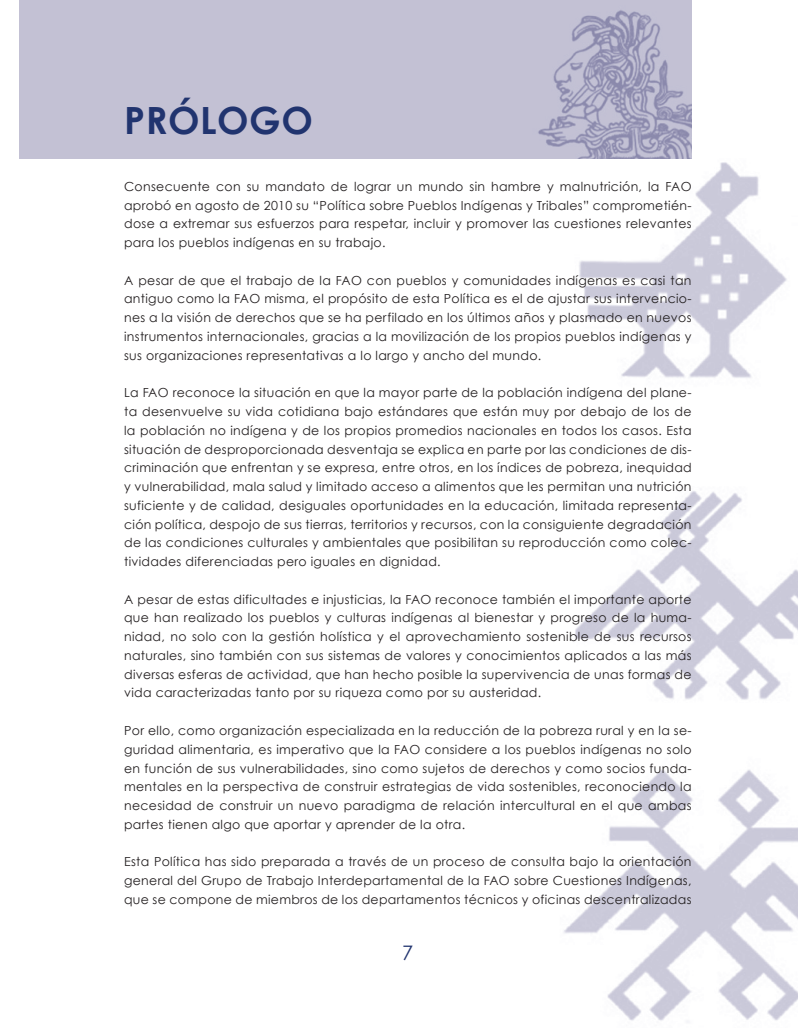
<style>
.page{position:relative;width:798px;height:1028px;background:#fff}
.page>*{position:absolute;margin:0;border:0;box-sizing:border-box;transform-origin:0 0}
.t1{font:700 37.5px "Century Gothic";letter-spacing:.015em;color:#21346f}
.t2{font:20px "Century Gothic";color:#21346f}
.t3{font:12.5px/18.8px "Century Gothic";letter-spacing:.025em;color:#231f20;text-align:justify}
</style>
<div class="page">
<img style="left:559px;top:158px;width:238px;height:864px">
<div style="left:19px;top:0;width:672px;height:158px;background:#c3c1d4"></div>
<img style="left:538px;top:10px;width:153px;height:148px">
<h1 class="t1" style="left:124px;top:97px;width:190px">PRÓLOGO</h1>
<p class="t3" style="left:124px;top:176px;width:569px">Consecuente con su mandato de lograr un mundo sin hambre y malnutrición, la FAO aprobó en agosto de 2010 su “Política sobre Pueblos Indígenas y Tribales” comprometién&shy;dose a extremar sus esfuerzos para respetar, incluir y promover las cuestiones relevantes para los pueblos indígenas en su trabajo.</p>
<p class="t3" style="left:124px;top:270px;width:568px">A pesar de que el trabajo de la FAO con pueblos y comunidades indígenas es casi tan antiguo como la FAO misma, el propósito de esta Política es el de ajustar sus intervencio&shy;nes a la visión de derechos que se ha perfilado en los últimos años y plasmado en nuevos instrumentos internacionales, gracias a la movilización de los propios pueblos indígenas y sus organizaciones representativas a lo largo y ancho del mundo.</p>
<p class="t3" style="left:124px;top:383px;width:569px">La FAO reconoce la situación en que la mayor parte de la población indígena del plane&shy;ta desenvuelve su vida cotidiana bajo estándares que están muy por debajo de los de la población no indígena y de los propios promedios nacionales en todos los casos. Esta situación de desproporcionada desventaja se explica en parte por las condiciones de dis&shy;criminación que enfrentan y se expresa, entre otros, en los índices de pobreza, inequidad y vulnerabilidad, mala salud y limitado acceso a alimentos que les permitan una nutrición suficiente y de calidad, desiguales oportunidades en la educación, limitada representa&shy;ción política, despojo de sus tierras, territorios y recursos, con la consiguiente degradación de las condiciones culturales y ambientales que posibilitan su reproducción como colec&shy;tividades diferenciadas pero iguales en dignidad.</p>
<p class="t3" style="left:124px;top:589px;width:569px">A pesar de estas dificultades e injusticias, la FAO reconoce también el importante aporte que han realizado los pueblos y culturas indígenas al bienestar y progreso de la huma&shy;nidad, no solo con la gestión holística y el aprovechamiento sostenible de sus recursos naturales, sino también con sus sistemas de valores y conocimientos aplicados a las más diversas esferas de actividad, que han hecho posible la supervivencia de unas formas de vida caracterizadas tanto por su riqueza como por su austeridad.</p>
<p class="t3" style="left:124px;top:720px;width:568px">Por ello, como organización especializada en la reducción de la pobreza rural y en la se&shy;guridad alimentaria, es imperativo que la FAO considere a los pueblos indígenas no solo en función de sus vulnerabilidades, sino como sujetos de derechos y como socios funda&shy;mentales en la perspectiva de construir estrategias de vida sostenibles, reconociendo la necesidad de construir un nuevo paradigma de relación intercultural en el que ambas partes tienen algo que aportar y aprender de la otra.</p>
<p class="t3" style="left:124px;top:852px;width:568px">Esta Política has sido preparada a través de un proceso de consulta bajo la orientación general del Grupo de Trabajo Interdepartamental de la FAO sobre Cuestiones Indígenas, que se compone de miembros de los departamentos técnicos y oficinas descentralizadas</p>
<h2 class="t2" style="left:402px;top:940px;width:13px">7</h2>
</div>
